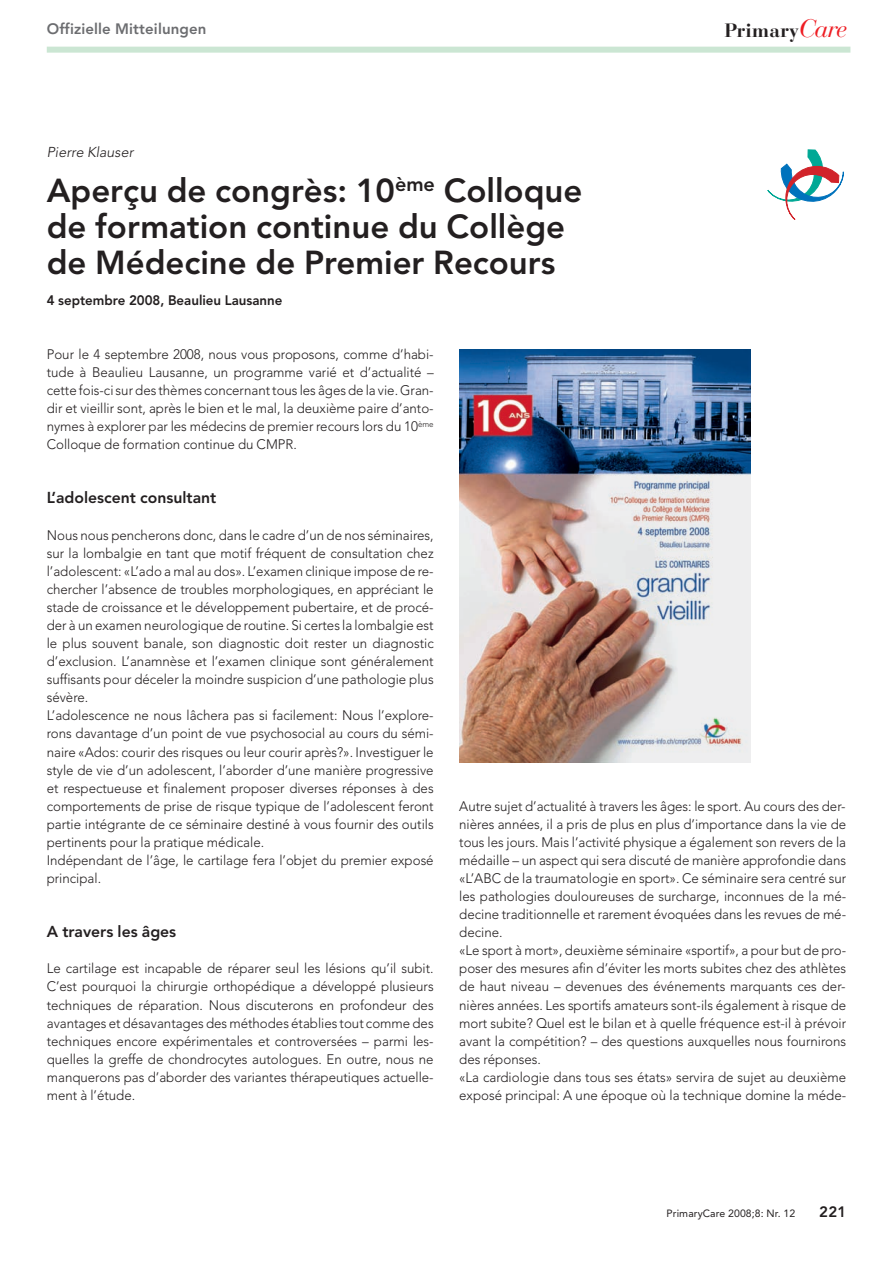
<style>
.page{position:relative;width:893px;height:1263px;background:#fff}
.page>*{position:absolute;margin:0;border:0;box-sizing:border-box;transform-origin:0 0}
.t1{font:800 33px/36px "Avenir";color:#231f20}
.t2{font:700 19.2px "Bauer Bodoni";letter-spacing:.01em;color:#231f20}
.t3{font:800 15.75px "Avenir";color:#231f20}
.t4{font:800 15px "Avenir";letter-spacing:.01em;color:#6c6d70}
.t5{font:800 15px "Avenir";color:#231f20}
.t6{font:300 14.25px "Avenir";color:#231f20}
.t7{font:300 13.65px/18.1px "Avenir";color:#231f20;text-align:justify}
.t8{font:800 13.65px "Avenir";color:#231f20}
.t9{font:10.5px "Avenir";letter-spacing:.01em;color:#231f20}
.s1{font-weight:400;font-style:italic;font-size:25.2px;color:#ee1d23}
</style>
<div class="page">
<div style="left:47px;top:47px;width:803px;height:6px;background:#cbe6d3"></div>
<svg style="left:768px;top:150px;width:76px;height:70px"></svg>
<img style="left:459px;top:349px;width:292px;height:414px">
<p class="t4" style="left:47px;top:23px;width:161px">Offizielle Mitteilungen</p>
<h2 class="t2" style="left:725px;top:19px;width:124px">Primary<span class="s1">Care</span></h2>
<p class="t6" style="left:47px;top:147px;width:90px">Pierre Klauser</p>
<h1 class="t1" style="left:47px;top:175px;width:537px">Aperçu de congrès: 10<sup>ème</sup> Colloque de formation continue du Collège de Médecine de Premier Recours</h1>
<p class="t8" style="left:47px;top:294px;width:237px">4 septembre 2008, Beaulieu Lausanne</p>
<p class="t7" style="left:47px;top:346px;width:388px">Pour le 4 septembre 2008, nous vous proposons, comme d’habi&shy;tude à Beaulieu Lausanne, un programme varié et d’actualité – cette fois-ci sur des thèmes concernant tous les âges de la vie. Gran&shy;dir et vieillir sont, après le bien et le mal, la deuxième paire d’anto&shy;nymes à explorer par les médecins de premier recours lors du 10<sup>ème </sup>Colloque de formation continue du CMPR.</p>
<p class="t3" style="left:47px;top:491px;width:171px">L’adolescent consultant</p>
<p class="t7" style="left:47px;top:527px;width:388px;text-align:left">Nous nous pencherons donc, dans le cadre d’un de nos séminaires, sur la lombalgie en tant que motif fréquent de consultation chez l’adolescent: «L’ado a mal au dos». L’examen clinique impose de re&shy;chercher l’absence de troubles morphologiques, en appréciant le stade de croissance et le développement pubertaire, et de procé&shy;der à un examen neurologique de routine. Si certes la lombalgie est le plus souvent banale, son diagnostic doit rester un diagnostic d’exclusion. L’anamnèse et l’examen clinique sont généralement suffisants pour déceler la moindre suspicion d’une pathologie plus sévère.<br>L’adolescence ne nous lâchera pas si facilement: Nous l’explore&shy;rons davantage d’un point de vue psychosocial au cours du sémi&shy;naire «Ados: courir des risques ou leur courir après?». Investiguer le style de vie d’un adolescent, l’aborder d’une manière progressive et respectueuse et finalement proposer diverses réponses à des comportements de prise de risque typique de l’adolescent feront partie intégrante de ce séminaire destiné à vous fournir des outils pertinents pour la pratique médicale.<br>Indépendant de l’âge, le cartilage fera l’objet du premier exposé principal.</p>
<p class="t3" style="left:47px;top:925px;width:131px">A travers les âges</p>
<p class="t7" style="left:47px;top:961px;width:388px">Le cartilage est incapable de réparer seul les lésions qu’il subit.<br>C’est pourquoi la chirurgie orthopédique a développé plusieurs techniques de réparation. Nous discuterons en profondeur des avantages et désavantages des méthodes établies tout comme des techniques encore expérimentales et controversées – parmi les&shy;quelles la greffe de chondrocytes autologues. En outre, nous ne manquerons pas d’aborder des variantes thérapeutiques actuelle&shy;ment à l’étude.</p>
<p class="t7" style="left:459px;top:798px;width:388px;text-align:left">Autre sujet d’actualité à travers les âges: le sport. Au cours des der&shy;nières années, il a pris de plus en plus d’importance dans la vie de tous les jours. Mais l’activité physique a également son revers de la médaille – un aspect qui sera discuté de manière approfondie dans «L’ABC de la traumatologie en sport». Ce séminaire sera centré sur les pathologies douloureuses de surcharge, inconnues de la mé&shy;decine traditionnelle et rarement évoquées dans les revues de mé&shy;decine.<br>«Le sport à mort», deuxième séminaire «sportif», a pour but de pro&shy;poser des mesures afin d’éviter les morts subites chez des athlètes de haut niveau – devenues des événements marquants ces der&shy;nières années. Les sportifs amateurs sont-ils également à risque de mort subite? Quel est le bilan et à quelle fréquence est-il à prévoir avant la compétition? – des questions auxquelles nous fournirons des réponses.<br>«La cardiologie dans tous ses états» servira de sujet au deuxième exposé principal: A une époque où la technique domine la méde-</p>
<p class="t9" style="left:667px;top:1209px;width:130px">PrimaryCare 2008;8: Nr. 12</p>
<p class="t5" style="left:819px;top:1206px;width:28px">221</p>
</div>
